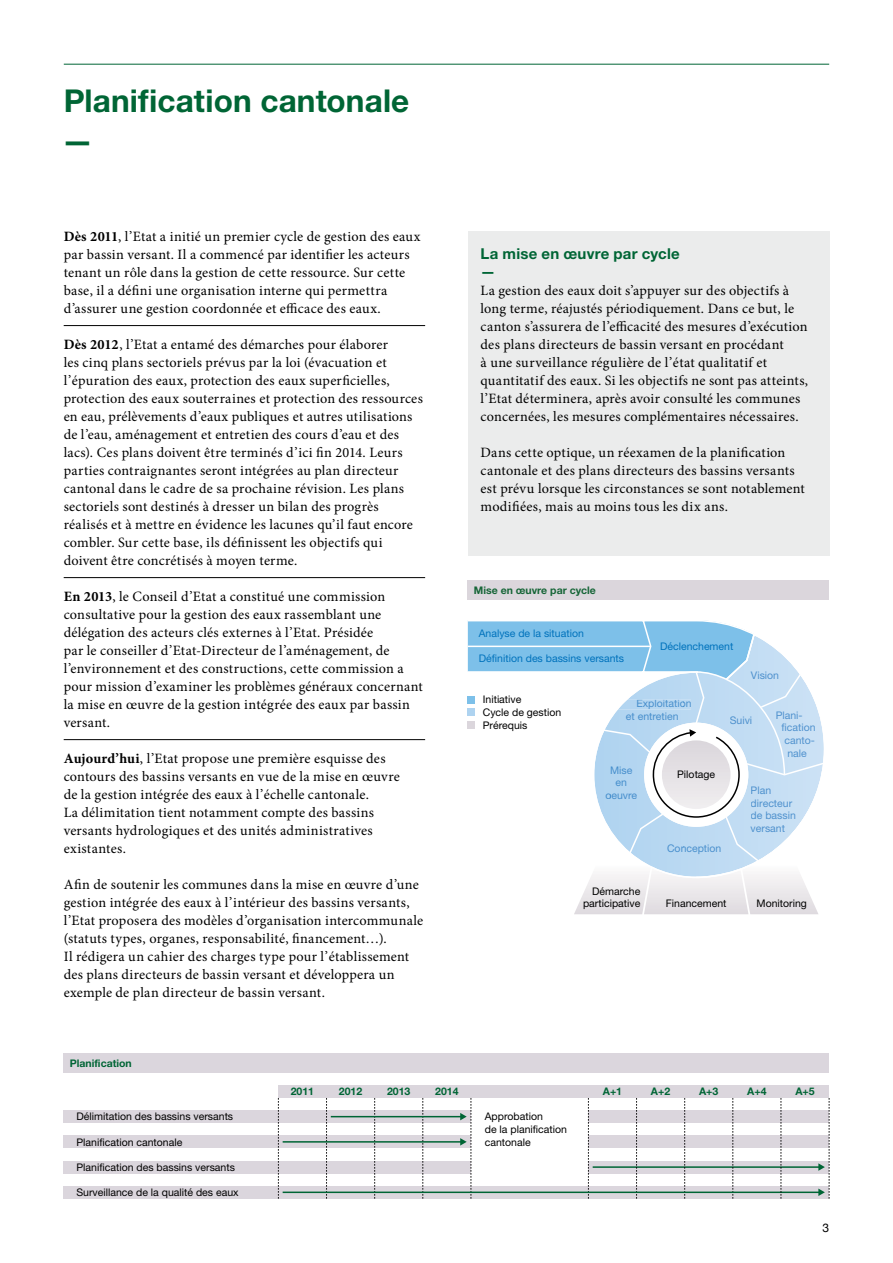
<style>
.page{position:relative;width:893px;height:1263px;background:#fff}
.page>*{position:absolute;margin:0;border:0;box-sizing:border-box;transform-origin:0 0}
.t1{font:700 31.5px/40.5px "Helvetica Neue";letter-spacing:.005em;color:#006535}
.t2{font:700 15px/18px "Helvetica Neue";letter-spacing:.015em;color:#006535}
.t3{font:14.25px/18px "Minion Pro";letter-spacing:.02em;color:#000}
.t4{font:12px "Helvetica Neue";color:#000}
.t5{font:10.5px/12.6px "Helvetica Neue";color:#000}
.t6{font:10.5px "Helvetica Neue";color:#0072bc}
.t7{font:700 10.5px "Helvetica Neue";color:#006535}
.t8{font:10.5px/12.6px "Helvetica Neue";color:#4e91cd}
.t9{font:10.5px/12.6px "Helvetica Neue";color:#478ecc}
.t10{font:700 10.5px "Helvetica Neue";color:#166537}
.t11{font:10.5px "Helvetica Neue";color:#5092ce}
.t12{font:10.5px/12.6px "Helvetica Neue";color:#458ecc;text-align:center}
.t13{font:10.5px "Helvetica Neue";color:#4b90cd}
.t14{font:10.5px "Helvetica Neue";color:#4f91ce}
.t15{font:10.5px "Helvetica Neue";color:#4d90cd}
.s1{font-weight:700}
.s2{color:#4f91cd}
.s3{color:#5092ce}
.s4{color:#5192ce}
.s5{color:#4f91ce}
.s6{color:#488fcc}
.s7{color:#498fcc}
.s8{color:#4890cd}
.s9{color:#4a90cd}
.s10{color:#4e91cd}
.s11{color:#478ecc}
.s12{color:#458dcb}
.s13{color:#498fcd}
</style>
<div class="page">
<hr style="left:64px;top:64px;width:765px;height:1px;background:#006535">
<hr style="left:64px;top:325px;width:361px;height:1px;background:#000">
<hr style="left:64px;top:577px;width:361px;height:1px;background:#000">
<hr style="left:64px;top:739px;width:361px;height:1px;background:#000">
<img style="left:574px;top:879px;width:244px;height:35px">
<div style="left:468px;top:580px;width:361px;height:19px;background:#dbd6dc"></div>
<svg style="left:468px;top:620px;width:334px;height:259px"></svg>
<svg style="left:593px;top:633px;width:231px;height:245px"></svg>
<div style="left:751px;top:787px;width:20px;height:7px;background:#c4def4"></div>
<div style="left:751px;top:799px;width:41px;height:8px;background:#c5def4"></div>
<div style="left:751px;top:812px;width:44px;height:7px;background:#c5def4"></div>
<div style="left:751px;top:825px;width:34px;height:7px;background:#c5def4"></div>
<div style="left:64px;top:1054px;width:765px;height:19px;background:#dbd6dd"></div>
<div style="left:278px;top:1085px;width:551px;height:13px;background:#dbd6dd"></div>
<div style="left:64px;top:1110px;width:407px;height:13px;background:#dbd6dd"></div>
<div style="left:64px;top:1135px;width:407px;height:13px;background:#dbd6dd"></div>
<div style="left:64px;top:1186px;width:765px;height:12px;background:#dbd6dd"></div>
<div style="left:64px;top:1161px;width:407px;height:12px;background:#dbd6dd"></div>
<div style="left:588px;top:1110px;width:241px;height:13px;background:#dbd6dd"></div>
<div style="left:588px;top:1135px;width:241px;height:13px;background:#dbd6dd"></div>
<div style="left:588px;top:1161px;width:241px;height:12px;background:#dbd6dd"></div>
<svg style="left:278px;top:1098px;width:1px;height:100px"></svg>
<svg style="left:326px;top:1098px;width:1px;height:100px"></svg>
<svg style="left:423px;top:1098px;width:1px;height:100px"></svg>
<svg style="left:374px;top:1098px;width:1px;height:100px"></svg>
<hr style="left:331px;top:1116px;width:130px;height:1px;background:#006535">
<hr style="left:283px;top:1141px;width:178px;height:1px;background:#006535">
<hr style="left:593px;top:1166px;width:226px;height:2px;background:#006535">
<svg style="left:460px;top:1098px;width:12px;height:100px"></svg>
<svg style="left:588px;top:1098px;width:1px;height:100px"></svg>
<svg style="left:636px;top:1098px;width:1px;height:100px"></svg>
<svg style="left:733px;top:1098px;width:1px;height:100px"></svg>
<svg style="left:684px;top:1098px;width:1px;height:100px"></svg>
<hr style="left:283px;top:1191px;width:536px;height:2px;background:#006535">
<svg style="left:781px;top:1098px;width:1px;height:100px"></svg>
<svg style="left:818px;top:1098px;width:12px;height:100px"></svg>
<div style="left:468px;top:232px;width:361px;height:324px;background:#ebecec"></div>
<h1 class="t1" style="left:62px;top:80px;width:349px">Planification cantonale —</h1>
<p class="t3" style="left:64px;top:227px;width:358px"><span class="s1">Dès 2011</span>, l’Etat a initié un premier cycle de gestion des eaux par bassin versant. Il a commencé par identifier les acteurs tenant un rôle dans la gestion de cette ressource. Sur cette base, il a défini une organisation interne qui permettra d’assurer une gestion coordonnée et efficace des eaux.</p>
<p class="t3" style="left:64px;top:335px;width:361px"><span class="s1">Dès 2012</span>, l’Etat a entamé des démarches pour élaborer<br>les cinq plans sectoriels prévus par la loi (évacuation et l’épuration des eaux, protection des eaux superficielles, protection des eaux souterraines et protection des ressources en eau, prélèvements d’eaux publiques et autres utilisations de l’eau, aménagement et entretien des cours d’eau et des lacs). Ces plans doivent être terminés d’ici fin 2014. Leurs parties contraignantes seront intégrées au plan directeur cantonal dans le cadre de sa prochaine révision. Les plans sectoriels sont destinés à dresser un bilan des progrès réalisés et à mettre en évidence les lacunes qu’il faut encore combler. Sur cette base, ils définissent les objectifs qui doivent être concrétisés à moyen terme.</p>
<p class="t3" style="left:64px;top:587px;width:361px"><span class="s1">En 2013</span>, le Conseil d’Etat a constitué une commission consultative pour la gestion des eaux rassemblant une délégation des acteurs clés externes à l’Etat. Présidée<br>par le conseiller d’Etat-Directeur de l’aménagement, de l’environnement et des constructions, cette commission a pour mission d’examiner les problèmes généraux concernant la mise en œuvre de la gestion intégrée des eaux par bassin versant.</p>
<p class="t3" style="left:64px;top:749px;width:338px"><span class="s1">Aujourd’hui</span>, l’Etat propose une première esquisse des contours des bassins versants en vue de la mise en œuvre de la gestion intégrée des eaux à l’échelle cantonale.<br>La délimitation tient notamment compte des bassins versants hydrologiques et des unités administratives existantes.</p>
<p class="t3" style="left:64px;top:875px;width:361px">Afin de soutenir les communes dans la mise en œuvre d’une gestion intégrée des eaux à l’intérieur des bassins versants, l’Etat proposera des modèles d’organisation intercommunale (statuts types, organes, responsabilité, financement…).<br>Il rédigera un cahier des charges type pour l’établissement des plans directeurs de bassin versant et développera un exemple de plan directeur de bassin versant.</p>
<p class="t5" style="left:583px;top:884px;width:59px;text-align:right">Démarche participative</p>
<p class="t2" style="left:481px;top:244px;width:201px">La mise en œuvre par cycle —</p>
<p class="t3" style="left:481px;top:281px;width:329px">La gestion des eaux doit s’appuyer sur des objectifs à long terme, réajustés périodiquement. Dans ce but, le canton s’assurera de l’efficacité des mesures d’exécution des plans directeurs de bassin versant en procédant<br>à une surveillance régulière de l’état qualitatif et quantitatif des eaux. Si les objectifs ne sont pas atteints, l’Etat déterminera, après avoir consulté les communes concernées, les mesures complémentaires nécessaires.</p>
<p class="t3" style="left:481px;top:443px;width:326px">Dans cette optique, un réexamen de la planification cantonale et des plans directeurs des bassins versants est prévu lorsque les circonstances se sont notablement modifiées, mais au moins tous les dix ans.</p>
<p class="t10" style="left:474px;top:583px;width:124px">Mise en œuvre par cycle</p>
<p class="t6" style="left:479px;top:627px;width:107px">Analyse de la situation</p>
<p class="t6" style="left:479px;top:652px;width:147px">Définition des bassins versants</p>
<p class="t6" style="left:660px;top:640px;width:75px">Déclenchement</p>
<p class="t8" style="left:751px;top:669px;width:30px">Vis<span class="s2">ion</span></p>
<p class="t14" style="left:776px;top:709px;width:29px">Pla<span class="s3">ni-</span></p>
<p class="t11" style="left:781px;top:721px;width:36px">ficatio<span class="s4">n</span></p>
<p class="t11" style="left:784px;top:734px;width:32px">can<span class="s4">to-</span></p>
<p class="t11" style="left:787px;top:746px;width:21px">nale</p>
<p class="t8" style="left:751px;top:784px;width:47px">Pla<span class="s2">n </span>direct<span class="s5">eur </span>de <span class="s2">bas</span><span class="s3">sin </span>ver<span class="s2">san</span><span class="s3">t</span></p>
<p class="t5" style="left:483px;top:693px;width:80px">Initiative<br>Cycle de gestion<br>Prérequis</p>
<p class="t9" style="left:626px;top:697px;width:67px;text-indent:11px">Expl<span class="s6">oit</span><span class="s7">ati</span><span class="s8">o</span><span class="s9">n </span>et ent<span class="s6">ret</span><span class="s7">ien</span></p>
<p class="t15" style="left:730px;top:714px;width:24px">Sui<span class="s10">vi</span></p>
<p class="t12" style="left:605px;top:763px;width:33px">Mis<span class="s11">e </span>en <span class="s12">o</span>eu<span class="s11">vre</span></p>
<p class="t5" style="left:677px;top:768px;width:40px">Pilotage</p>
<p class="t13" style="left:667px;top:842px;width:56px"><span class="s13">Con</span><span class="s9">cep</span>tion</p>
<p class="t5" style="left:666px;top:897px;width:62px">Financement</p>
<p class="t5" style="left:757px;top:897px;width:52px">Monitoring</p>
<p class="t7" style="left:70px;top:1057px;width:63px">Planification</p>
<p class="t7" style="left:291px;top:1085px;width:25px">2011</p>
<p class="t7" style="left:339px;top:1085px;width:25px">2012</p>
<p class="t7" style="left:387px;top:1085px;width:25px">2013</p>
<p class="t7" style="left:435px;top:1085px;width:25px">2014</p>
<p class="t5" style="left:76px;top:1110px;width:158px">Délimitation des bassins versants</p>
<p class="t5" style="left:485px;top:1110px;width:84px">Approbation<br>de la planification</p>
<p class="t5" style="left:76px;top:1135px;width:107px">Planification cantonale</p>
<p class="t5" style="left:485px;top:1135px;width:47px">cantonale</p>
<p class="t5" style="left:76px;top:1161px;width:160px">Planification des bassins versants</p>
<p class="t5" style="left:76px;top:1186px;width:164px">Surveillance de la qualité des eaux</p>
<p class="t7" style="left:603px;top:1085px;width:21px">A+1</p>
<p class="t7" style="left:651px;top:1085px;width:21px">A+2</p>
<p class="t7" style="left:699px;top:1085px;width:21px">A+3</p>
<p class="t7" style="left:747px;top:1085px;width:21px">A+4</p>
<p class="t7" style="left:795px;top:1085px;width:21px">A+5</p>
<p class="t4" style="left:822px;top:1217px;width:8px">3</p>
</div>
